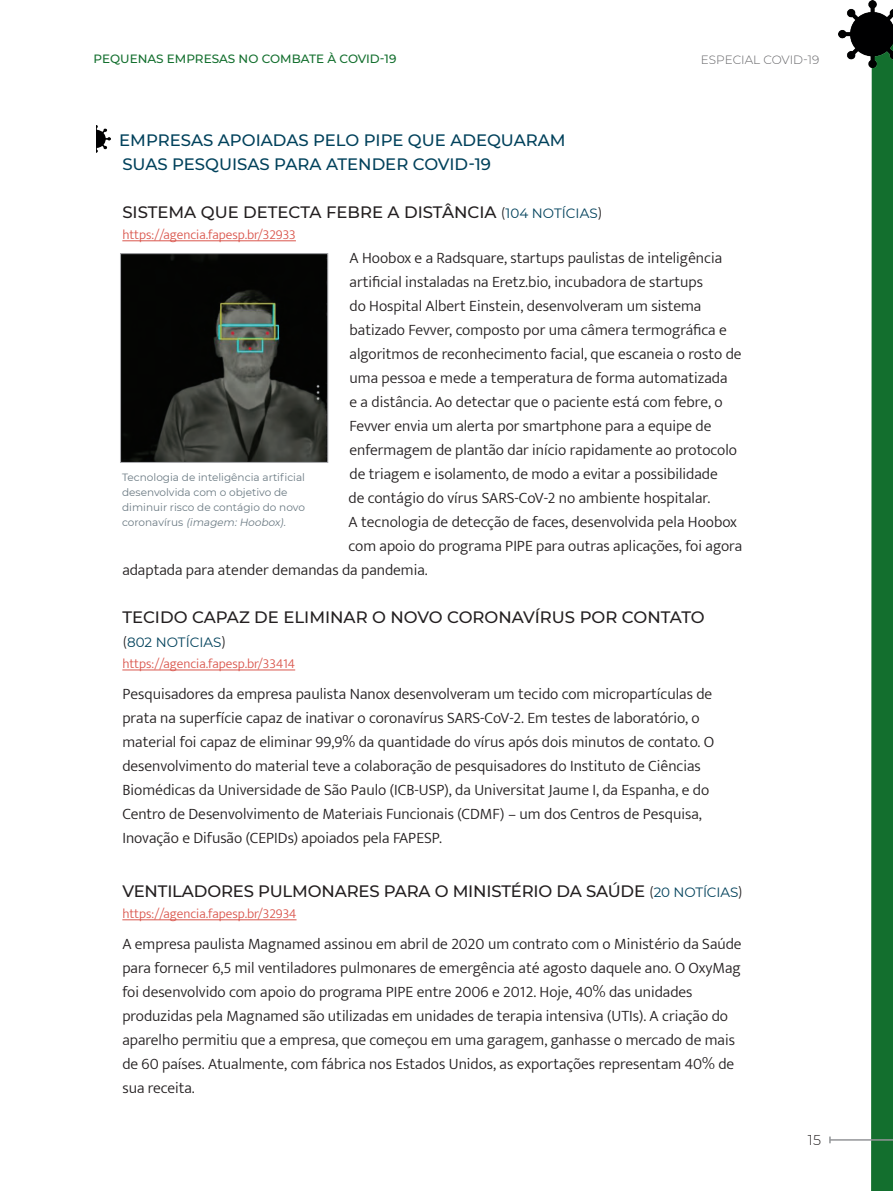
<style>
.page{position:relative;width:893px;height:1191px;background:#fff}
.page>*{position:absolute;margin:0;border:0;box-sizing:border-box;transform-origin:0 0}
.t1{font:500 16.5px "Montserrat";letter-spacing:-.01em;color:#231f20}
.t2{font:500 16.5px/24px "Montserrat";color:#00415b}
.t3{font:300 15.75px/24px "Mukta";color:#231f20}
.t4{font:300 14.25px "Montserrat";color:#231f20}
.t5{font:300 13.5px "Mukta";color:#da574e}
.t6{font:13.5px "Montserrat";color:#00415b}
.t7{font:500 12px "Montserrat";color:#136f2e}
.t8{font:300 12px "Montserrat";color:#636366}
.t9{font:10.5px/15px "Montserrat";color:#6b7a83}
.s1{font-weight:400;font-size:13.5px}
.s2{font-weight:400;font-size:13.5px;color:#00415b}
.s3{color:#231f20}
.s4{font-style:italic}
</style>
<div class="page">
<svg style="left:871px;top:67px;width:22px;height:1124px;background:#1b7435"></svg>
<hr style="left:830px;top:1139px;width:63px;height:1px;background:#939598">
<svg style="left:829px;top:1136px;width:2px;height:7px"></svg>
<img style="left:839px;top:0;width:54px;height:67px">
<hr style="left:122px;top:240px;width:174px;height:1px;background:#da574e">
<hr style="left:122px;top:669px;width:173px;height:1px;background:#da574e">
<hr style="left:122px;top:919px;width:175px;height:1px;background:#da574e">
<img style="left:97px;top:125px;width:13px;height:27px">
<img style="left:122px;top:255px;width:204px;height:206px">
<div style="left:120px;top:253px;width:208px;height:210px;border:1px solid #a8a9ad"></div>
<p class="t7" style="left:94px;top:50px;width:304px">PEQUENAS EMPRESAS NO COMBATE À COVID-19</p>
<p class="t8" style="left:701px;top:52px;width:120px">ESPECIAL COVID-19</p>
<p class="t2" style="left:119px;top:128px;width:448px">EMPRESAS APOIADAS PELO PIPE QUE ADEQUARAM<br>SUAS PESQUISAS PARA ATENDER COVID-19</p>
<p class="t1" style="left:122px;top:201px;width:481px">SISTEMA QUE DETECTA FEBRE A DISTÂNCIA <span class="s1">(</span><span class="s2">104 NOTÍCIAS</span><span class="s1">)</span></p>
<p class="t5" style="left:122px;top:227px;width:175px">https://agencia.fapesp.br/32933</p>
<p class="t3" style="left:350px;top:246px;width:374px">A Hoobox e a Radsquare, startups paulistas de inteligência</p>
<p class="t3" style="left:350px;top:270px;width:355px">artificial instaladas na Eretz.bio, incubadora de startups</p>
<p class="t3" style="left:350px;top:294px;width:353px">do Hospital Albert Einstein, desenvolveram um sistema</p>
<p class="t3" style="left:350px;top:318px;width:379px">batizado Fevver, composto por uma câmera termográfica e</p>
<p class="t3" style="left:350px;top:342px;width:393px">algoritmos de reconhecimento facial, que escaneia o rosto de</p>
<p class="t3" style="left:350px;top:366px;width:379px">uma pessoa e mede a temperatura de forma automatizada</p>
<p class="t3" style="left:350px;top:390px;width:375px">e a distância. Ao detectar que o paciente está com febre, o</p>
<p class="t3" style="left:350px;top:414px;width:363px">Fevver envia um alerta por smartphone para a equipe de</p>
<p class="t3" style="left:350px;top:438px;width:389px">enfermagem de plantão dar início rapidamente ao protocolo</p>
<p class="t3" style="left:350px;top:462px;width:370px">de triagem e isolamento, de modo a evitar a possibilidade</p>
<p class="t3" style="left:349px;top:486px;width:363px">de contágio do vírus SARS-CoV-2 no ambiente hospitalar.</p>
<p class="t3" style="left:349px;top:510px;width:390px">A tecnologia de detecção de faces, desenvolvida pela Hoobox</p>
<p class="t3" style="left:349px;top:534px;width:395px">com apoio do programa PIPE para outras aplicações, foi agora</p>
<p class="t3" style="left:122px;top:558px;width:307px">adaptada para atender demandas da pandemia.</p>
<p class="t1" style="left:122px;top:606px;width:584px">TECIDO CAPAZ DE ELIMINAR O NOVO CORONAVÍRUS POR CONTATO</p>
<p class="t6" style="left:122px;top:633px;width:105px"><span class="s3">(</span>802 NOTÍCIAS<span class="s3">)</span></p>
<p class="t5" style="left:122px;top:656px;width:174px">https://agencia.fapesp.br/33414</p>
<p class="t3" style="left:122px;top:681px;width:593px">Pesquisadores da empresa paulista Nanox desenvolveram um tecido com micropartículas de prata na superfície capaz de inativar o coronavírus SARS-CoV-2. Em testes de laboratório, o material foi capaz de eliminar 99,9% da quantidade do vírus após dois minutos de contato. O desenvolvimento do material teve a colaboração de pesquisadores do Instituto de Ciências Biomédicas da Universidade de São Paulo (ICB-USP), da Universitat Jaume I, da Espanha, e do Centro de Desenvolvimento de Materiais Funcionais (CDMF) – um dos Centros de Pesquisa, Inovação e Difusão (CEPIDs) apoiados pela FAPESP.</p>
<p class="t1" style="left:122px;top:879px;width:622px">VENTILADORES PULMONARES PARA O MINISTÉRIO DA SAÚDE <span class="s1">(</span><span class="s2">20 NOTÍCIAS</span><span class="s1">)</span></p>
<p class="t5" style="left:122px;top:905px;width:176px">https://agencia.fapesp.br/32934</p>
<p class="t3" style="left:122px;top:931px;width:621px">A empresa paulista Magnamed assinou em abril de 2020 um contrato com o Ministério da Saúde para fornecer 6,5 mil ventiladores pulmonares de emergência até agosto daquele ano. O OxyMag foi desenvolvido com apoio do programa PIPE entre 2006 e 2012. Hoje, 40% das unidades produzidas pela Magnamed são utilizadas em unidades de terapia intensiva (UTIs). A criação do aparelho permitiu que a empresa, que começou em uma garagem, ganhasse o mercado de mais de 60 países. Atualmente, com fábrica nos Estados Unidos, as exportações representam 40% de sua receita.</p>
<p class="t9" style="left:122px;top:469px;width:184px">Tecnologia de inteligência artificial desenvolvida com o objetivo de diminuir risco de contágio do novo co ro n a vír u s <span class="s4">(imagem:Hoobox).</span></p>
<p class="t4" style="left:808px;top:1129px;width:14px">15</p>
</div>
